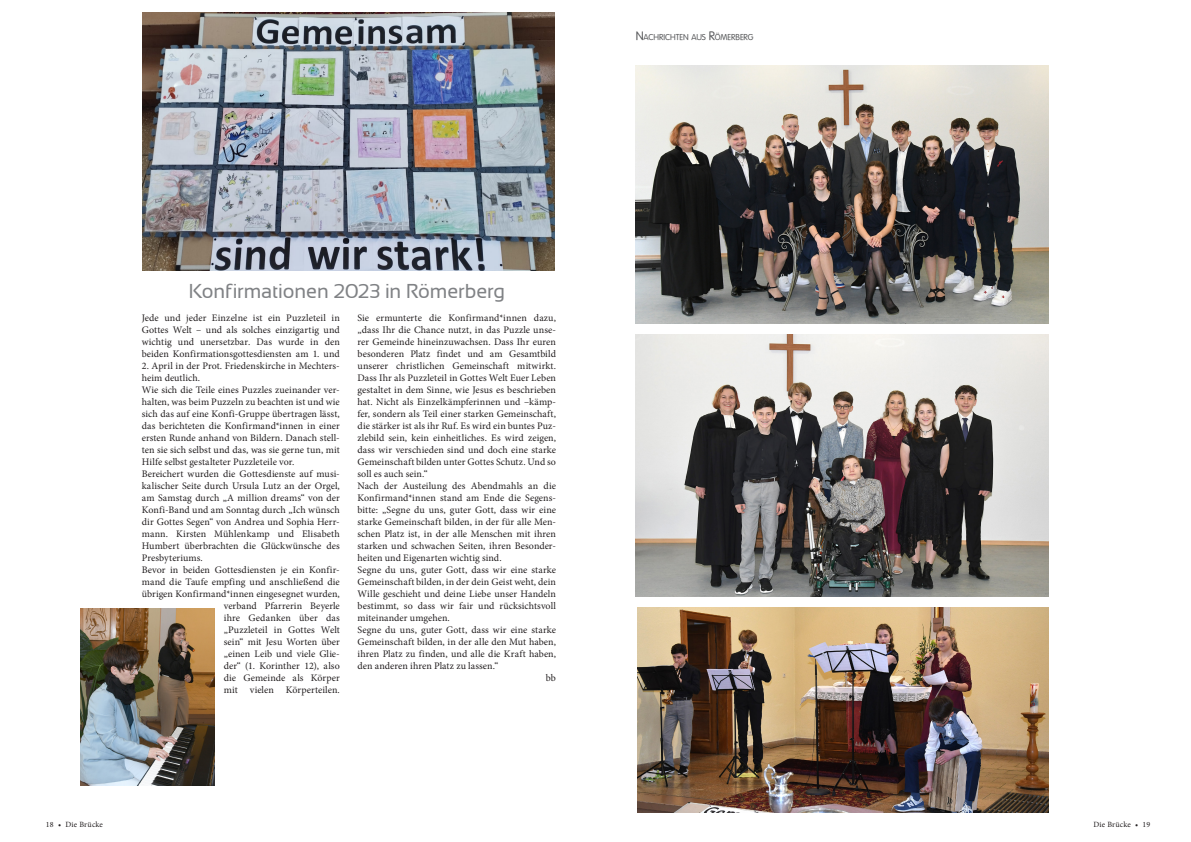
<style>
.page{position:relative;width:1191px;height:842px;background:#fff}
.page>*{position:absolute;margin:0;border:0;box-sizing:border-box;transform-origin:0 0}
.Fließtext{font:20px "Sansation";letter-spacing:-.005em;color:#808285}
.Fließtext-2{font:10px/12px "Minion Pro";letter-spacing:.005em;color:#231f20;text-align:justify}
.t1{font:8.4px "VAG Rounded Lt Normal";letter-spacing:-.01em;color:#57585a}
.t2{font:8px "Minion Pro";letter-spacing:.025em;color:#231f20}
.s1{font-size:12px}
</style>
<div class="page">
<img style="left:143px;top:12px;width:412px;height:258px">
<img style="left:81px;top:609px;width:133px;height:176px">
<img style="left:637px;top:607px;width:411px;height:206px">
<img style="left:635px;top:334px;width:413px;height:262px">
<img style="left:635px;top:66px;width:413px;height:257px">
<p class="t1" style="left:636px;top:32px;width:119px"><span class="s1">N</span>ACHRICHTEN AUS <span class="s1">R</span>ÖMERBERG</p>
<p class="Fließtext" style="left:189px;top:280px;width:318px">Konfirmationen 2023 in Römerberg</p>
<p class="Fließtext-2" style="left:142px;top:311px;width:200px">Jede und jeder Einzelne ist ein Puzzleteil in Gottes Welt – und als solches einzigartig und wichtig und unersetzbar. Das wurde in den beiden Konfirmationsgottesdiensten am 1. und</p>
<p class="Fließtext-2" style="left:142px;top:359px;width:200px">2. April in der Prot. Friedenskirche in Mechters&shy;heim deutlich.</p>
<p class="Fließtext-2" style="left:142px;top:383px;width:200px">Wie sich die Teile eines Puzzles zueinander ver&shy;halten, was beim Puzzeln zu beachten ist und wie sich das auf eine Konfi-Gruppe übertragen lässt, das berichteten die Konfirmand*innen in einer ersten Runde anhand von Bildern. Danach stell&shy;ten sie sich selbst und das, was sie gerne tun, mit Hilfe selbst gestalteter Puzzleteile vor.</p>
<p class="Fließtext-2" style="left:142px;top:467px;width:200px">Bereichert wurden die Gottesdienste auf musi&shy;kalischer Seite durch Ursula Lutz an der Orgel, am Samstag durch „A million dreams“ von der Konfi-Band und am Sonntag durch „Ich wünsch dir Gottes Segen“ von Andrea und Sophia Herr&shy;mann. Kirsten Mühlenkamp und Elisabeth Humbert überbrachten die Glückwünsche des Presbyteriums.</p>
<p class="Fließtext-2" style="left:142px;top:563px;width:200px;text-align:right">Bevor in beiden Gottesdiensten je ein Konfir&shy;mand die Taufe empfing und anschließend die übrigen Konfirmand*innen eingesegnet wurden, verband Pfarrerin Beyerle<br>ihre Gedanken über das<br>„Puzzleteil in Gottes Welt<br>sein“ mit Jesu Worten über<br>„einen Leib und viele Glie-<br>der“ (1. Korinther 12), also<br>die Gemeinde als Körper<br>mit vielen Körperteilen.</p>
<p class="Fließtext-2" style="left:357px;top:311px;width:200px">Sie ermunterte die Konfirmand*innen dazu, „dass Ihr die Chance nutzt, in das Puzzle unse&shy;rer Gemeinde hineinzuwachsen. Dass Ihr euren besonderen Platz findet und am Gesamtbild unserer christlichen Gemeinschaft mitwirkt.<br>Dass Ihr als Puzzleteil in Gottes Welt Euer Leben gestaltet in dem Sinne, wie Jesus es beschrieben hat. Nicht als Einzelkämpferinnen und –kämp&shy;fer, sondern als Teil einer starken Gemeinschaft, die stärker ist als ihr Ruf. Es wird ein buntes Puz&shy;zlebild sein, kein einheitliches. Es wird zeigen, dass wir verschieden sind und doch eine starke Gemeinschaft bilden unter Gottes Schutz. Und so soll es auch sein.“</p>
<p class="Fließtext-2" style="left:357px;top:479px;width:200px">Nach der Austeilung des Abendmahls an die Konfirmand*innen stand am Ende die Segens&shy;bitte: „Segne du uns, guter Gott, dass wir eine starke Gemeinschaft bilden, in der für alle Men&shy;schen Platz ist, in der alle Menschen mit ihren starken und schwachen Seiten, ihren Besonder&shy;heiten und Eigenarten wichtig sind.</p>
<p class="Fließtext-2" style="left:357px;top:563px;width:200px">Segne du uns, guter Gott, dass wir eine starke Gemeinschaft bilden, in der dein Geist weht, dein Wille geschieht und deine Liebe unser Handeln bestimmt, so dass wir fair und rücksichtsvoll miteinander umgehen.</p>
<p class="Fließtext-2" style="left:357px;top:623px;width:200px">Segne du uns, guter Gott, dass wir eine starke Gemeinschaft bilden, in der alle den Mut haben, ihren Platz zu finden, und alle die Kraft haben, den anderen ihren Platz zu lassen.“</p>
<p class="Fließtext-2" style="left:546px;top:671px;width:12px">bb</p>
<p class="t2" style="left:46px;top:819px;width:59px">18 • Die Brücke</p>
<p class="t2" style="left:1093px;top:819px;width:59px">Die Brücke • 19</p>
</div>
